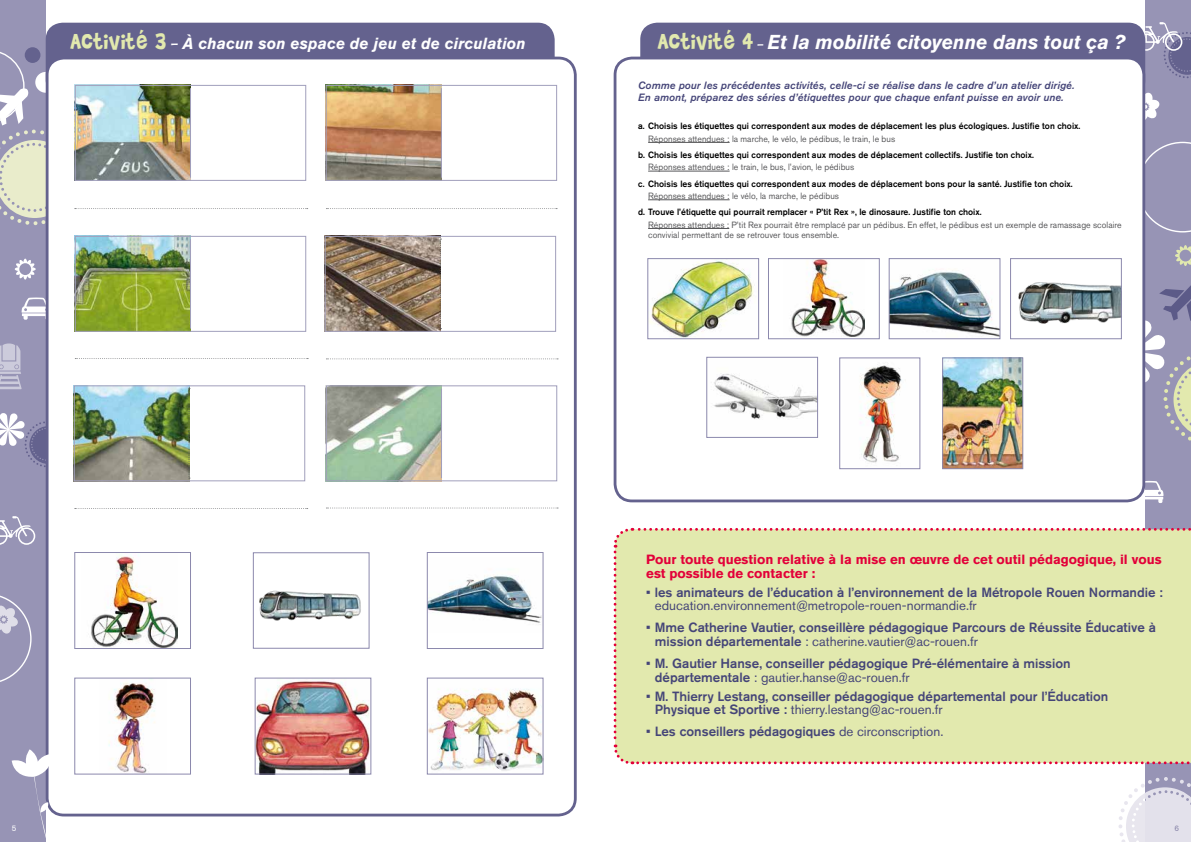
<style>
.page{position:relative;width:1191px;height:842px;background:#fff}
.page>*{position:absolute;margin:0;border:0;box-sizing:border-box;transform-origin:0 0}
.t1{font:italic 700 20px "Akzidenz Grotesk Std";color:#fff;scale:.95 1}
.t2{font:italic 700 16px "Akzidenz Grotesk Std";letter-spacing:.01em;color:#fff;scale:.95 1}
.t3{font:500 13.3px/13.5px "Akzidenz Grotesk Std";color:#454578}
.t4{font:700 13.3px/13.5px "Akzidenz Grotesk Std";color:#e20039}
.t5{font:13.3px "Akzidenz Grotesk Std";color:#454578}
.t6{font:italic 500 10.5px/12.6px "Akzidenz Grotesk Std";letter-spacing:.01em;color:#454578}
.t7{font:500 9px "Akzidenz Grotesk Std";letter-spacing:.005em;color:#000;scale:.96 1}
.t8{font:9px/10.8px "Akzidenz Grotesk Std";letter-spacing:.005em;color:#58585a;scale:.96 1}
.t9{font:8px "Akzidenz Grotesk Std";color:#8784a8}
.t10{font:8px "Akzidenz Grotesk Std";color:#fff}
.s1{font-family:"Brady Bunch Remastered";font-weight:400;font-style:normal;font-size:26px;color:#e2e9ae}
.s2{font-family:"Brady Bunch Remastered";font-weight:400;font-style:normal}
.s3{font-family:"Brady Bunch Remastered";font-weight:400;font-style:normal;font-size:14px}
.s4{font-weight:400}
</style>
<div class="page">
<div style="left:0;top:0;width:46px;height:842px;background:#9794b5"></div>
<svg style="left:21px;top:297px;width:25px;height:23px"></svg>
<div style="left:1145px;top:0;width:46px;height:842px;background:#9794b5"></div>
<svg style="left:1175px;top:245px;width:16px;height:21px"></svg>
<svg style="left:1118px;top:777px;width:73px;height:65px"></svg>
<svg style="left:1145px;top:92px;width:14px;height:29px"></svg>
<svg style="left:1145px;top:142px;width:46px;height:90px"></svg>
<svg style="left:1145px;top:283px;width:46px;height:158px"></svg>
<svg style="left:1135px;top:481px;width:29px;height:22px"></svg>
<svg style="left:1136px;top:22px;width:55px;height:56px"></svg>
<div style="left:46px;top:23px;width:508px;height:74px;background:#64628e;border-radius:17px"></div>
<div style="left:47px;top:58px;width:528px;height:757px;background:#fff;border-radius:17px"></div>
<svg style="left:613px;top:527px;width:578px;height:238px;background:#e3e8b2"></svg>
<svg style="left:0;top:412px;width:49px;height:55px"></svg>
<svg style="left:15px;top:259px;width:21px;height:21px"></svg>
<svg style="left:12px;top:749px;width:41px;height:89px"></svg>
<div style="left:25px;top:47px;width:15px;height:16px;background:#64628e;border-radius:50%"></div>
<svg style="left:0;top:595px;width:32px;height:87px"></svg>
<svg style="left:0;top:343px;width:22px;height:46px"></svg>
<svg style="left:0;top:516px;width:35px;height:29px"></svg>
<img style="left:327px;top:238px;width:113px;height:92px">
<div style="left:325px;top:236px;width:231px;height:96px;border:1px solid #a19fbc"></div>
<svg style="left:440px;top:239px;width:1px;height:90px"></svg>
<img style="left:328px;top:87px;width:113px;height:92px">
<div style="left:326px;top:85px;width:231px;height:96px;border:1px solid #a19fbc"></div>
<hr style="left:441px;top:88px;width:1px;height:90px;background:#a19fbc">
<img style="left:77px;top:238px;width:113px;height:92px">
<div style="left:75px;top:236px;width:231px;height:96px;border:1px solid #a19fbc"></div>
<hr style="left:190px;top:239px;width:1px;height:90px;background:#a19fbc">
<img style="left:76px;top:387px;width:113px;height:92px">
<div style="left:74px;top:385px;width:231px;height:96px;border:1px solid #a19fbc"></div>
<svg style="left:188px;top:388px;width:2px;height:91px"></svg>
<img style="left:328px;top:387px;width:113px;height:92px">
<div style="left:326px;top:385px;width:231px;height:96px;border:1px solid #a19fbc"></div>
<hr style="left:441px;top:389px;width:1px;height:89px;background:#a19fbc">
<img style="left:91px;top:556px;width:86px;height:91px">
<div style="left:74px;top:552px;width:117px;height:97px;border:1px solid #8c89ad"></div>
<img style="left:429px;top:689px;width:112px;height:82px">
<div style="left:427px;top:678px;width:116px;height:96px;border:1px solid #8c89ad"></div>
<img style="left:260px;top:590px;width:101px;height:31px">
<div style="left:253px;top:552px;width:116px;height:97px;border:1px solid #8c89ad"></div>
<img style="left:108px;top:682px;width:47px;height:90px">
<div style="left:74px;top:678px;width:117px;height:96px;border:1px solid #8c89ad"></div>
<img style="left:429px;top:575px;width:112px;height:50px">
<div style="left:427px;top:552px;width:116px;height:97px;border:1px solid #8c89ad"></div>
<img style="left:257px;top:681px;width:112px;height:91px">
<div style="left:255px;top:678px;width:116px;height:96px;border:1px solid #8c89ad"></div>
<svg style="left:0;top:50px;width:308px;height:175px"></svg>
<svg style="left:75px;top:508px;width:233px;height:1px"></svg>
<svg style="left:75px;top:358px;width:233px;height:1px"></svg>
<svg style="left:326px;top:208px;width:231px;height:1px"></svg>
<svg style="left:326px;top:507px;width:232px;height:1px"></svg>
<svg style="left:326px;top:358px;width:232px;height:1px"></svg>
<div style="left:640px;top:23px;width:505px;height:74px;background:#64628e;border-radius:17px"></div>
<div style="left:615px;top:58px;width:528px;height:443px;background:#fff;border-radius:17px"></div>
<div style="left:613px;top:57px;width:532px;height:445px;border:3px solid #64628e;border-radius:17px"></div>
<hr style="left:648px;top:142px;width:81px;height:1px;background:#58585a">
<hr style="left:648px;top:171px;width:81px;height:1px;background:#58585a">
<hr style="left:648px;top:200px;width:81px;height:1px;background:#58585a">
<hr style="left:648px;top:228px;width:81px;height:1px;background:#58585a">
<img style="left:860px;top:364px;width:42px;height:99px">
<div style="left:839px;top:357px;width:81px;height:112px;border:1px solid #8c89ad"></div>
<img style="left:713px;top:374px;width:103px;height:45px">
<div style="left:706px;top:357px;width:112px;height:81px;border:1px solid #8c89ad"></div>
<img style="left:944px;top:359px;width:77px;height:108px">
<div style="left:942px;top:357px;width:81px;height:112px;border:1px solid #8c89ad"></div>
<img style="left:649px;top:260px;width:105px;height:77px">
<div style="left:647px;top:258px;width:112px;height:81px;border:1px solid #8c89ad"></div>
<img style="left:790px;top:260px;width:74px;height:76px">
<div style="left:768px;top:258px;width:111px;height:81px;border:1px solid #8c89ad"></div>
<img style="left:890px;top:270px;width:108px;height:67px">
<div style="left:888px;top:258px;width:112px;height:81px;border:1px solid #8c89ad"></div>
<img style="left:1018px;top:282px;width:101px;height:42px">
<div style="left:1010px;top:258px;width:111px;height:81px;border:1px solid #8c89ad"></div>
<p class="t2" style="left:71px;top:34px;width:480px"><span class="s1">Activité 3</span> <span class="s2">-</span> À chacun son espace de jeu et de circulation</p>
<h1 class="t1" style="left:658px;top:30px;width:493px"><span class="s1">Activité 4</span> <span class="s3">-</span> Et la mobilité citoyenne dans tout ça ?</h1>
<p class="t6" style="left:638px;top:79px;width:438px">Comme pour les précédentes activités, celle-ci se réalise dans le cadre d’un atelier dirigé.<br>En amont, préparez des séries d’étiquettes pour que chaque enfant puisse en avoir une.</p>
<p class="t7" style="left:638px;top:121px;width:462px">a. Choisis les étiquettes qui correspondent aux modes de déplacement les plus écologiques. Justifie ton choix.</p>
<p class="t8" style="left:648px;top:133px;width:259px">Réponses attendues : la marche, le vélo, le pédibus, le train, le bus</p>
<p class="t7" style="left:638px;top:149px;width:413px">b. Choisis les étiquettes qui correspondent aux modes de déplacement collectifs. Justifie ton choix.</p>
<p class="t8" style="left:648px;top:162px;width:216px">Réponses attendues : le train, le bus, l’avion, le pédibus</p>
<p class="t7" style="left:638px;top:178px;width:454px">c. Choisis les étiquettes qui correspondent aux modes de déplacement bons pour la santé. Justifie ton choix.</p>
<p class="t8" style="left:648px;top:190px;width:200px">Réponses attendues : le vélo, la marche, le pédibus</p>
<p class="t7" style="left:638px;top:207px;width:359px">d. Trouve l’étiquette qui pourrait remplacer « P’tit Rex », le dinosaure. Justifie ton choix.</p>
<p class="t8" style="left:648px;top:219px;width:495px">Réponses attendues : P’tit Rex pourrait être remplacé par un pédibus. En effet, le pédibus est un exemple de ramassage scolaire convivial permettant de se retrouver tous ensemble.</p>
<p class="t10" style="left:12px;top:823px;width:6px">5</p>
<p class="t4" style="left:646px;top:553px;width:517px">Pour toute question relative à la mise en œuvre de cet outil pédagogique, il vous est possible de contacter :</p>
<p class="t3" style="left:646px;top:585px;width:518px">• les animateurs de l’éducation à l’environnement de la Métropole Rouen Normandie :</p>
<p class="t5" style="left:655px;top:598px;width:323px">education.environnement@metropole-rouen-normandie.fr</p>
<p class="t3" style="left:655px;top:621px;width:502px;text-indent:-9px">• Mme Catherine Vautier, conseillère pédagogique Parcours de Réussite Éducative à mission départementale <span class="s4">: catherine.vautier@ac-rouen.fr</span></p>
<p class="t3" style="left:655px;top:656px;width:417px;text-indent:-9px">• M. Gautier Hanse, conseiller pédagogique Pré-élémentaire à mission départementale <span class="s4">: gautier.hanse@ac-rouen.fr</span></p>
<p class="t3" style="left:655px;top:689px;width:455px;text-indent:-9px">• M. Thierry Lestang, conseiller pédagogique départemental pour l’Éducation<br>Physique et Sportive : <span class="s4">thierry.lestang@ac-rouen.fr</span></p>
<p class="t3" style="left:646px;top:725px;width:299px">• Les conseillers pédagogiques <span class="s4">de circonscription.</span></p>
<p class="t9" style="left:1174px;top:823px;width:6px">6</p>
</div>
